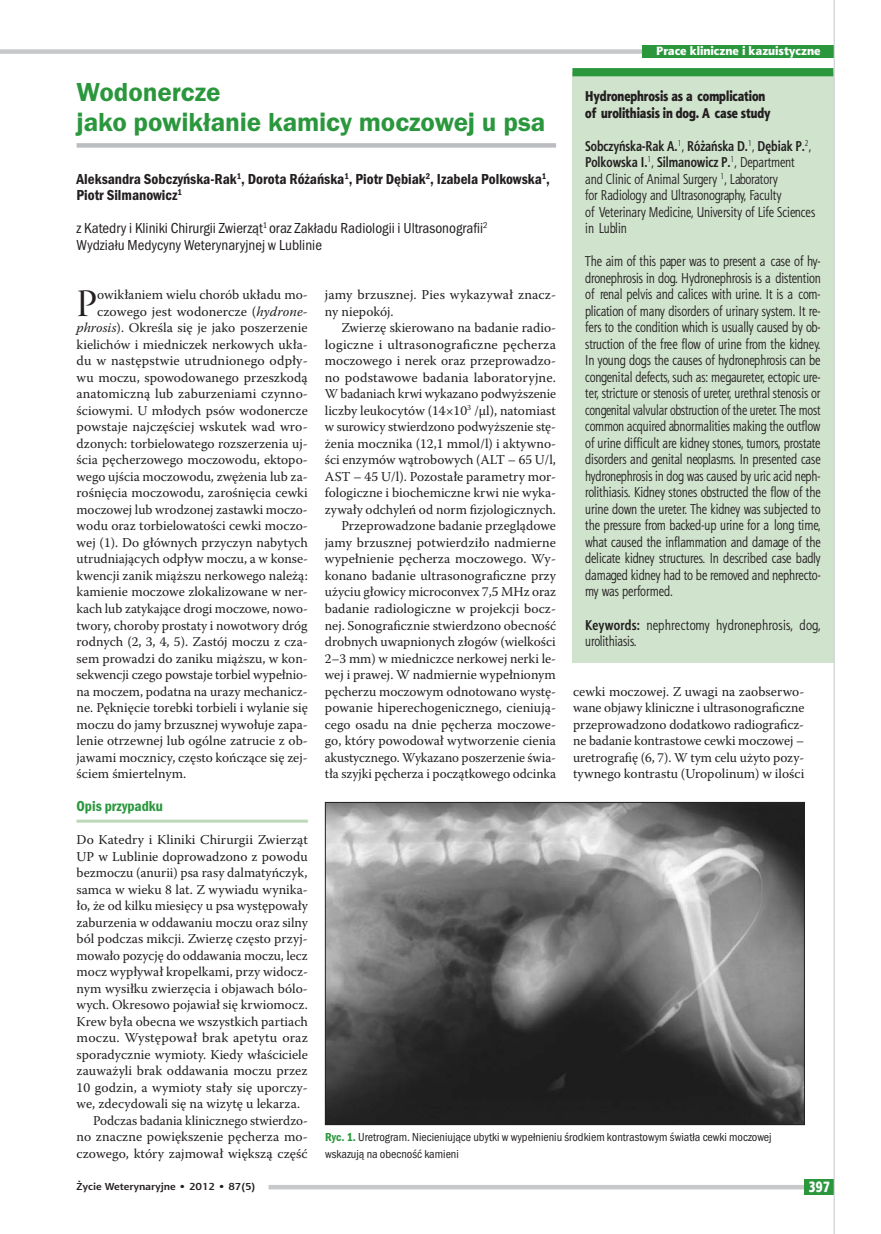
<style>
.page{position:relative;width:881px;height:1234px;background:#fff}
.page>*{position:absolute;margin:0;border:0;box-sizing:border-box;transform-origin:0 0}
.t1{font:38.55px "Warnock Pro Disp";color:#231f20}
.t2{font:600 27px/30px "Franklin Gothic Itc TEE Dm";letter-spacing:-.005em;color:#2a973d}
.t3{font:15px/16.5px "Franklin Got Itc TOT Boo Con";color:#231f20}
.t4{font:15px/16.5px "Franklin Got Itc TOT Dem Con";color:#231f20}
.t5{font:15px "Franklin Got Itc TOT Dem Con";color:#2a973d}
.t6{font:15px "Aerton Cnd EFN Black";color:#fff}
.t7{font:14.25px/16.5px "Aerton Cnd EFN";color:#231f20}
.t8{font:14.25px/16.5px "Aerton Cnd EFN Black";color:#231f20}
.t9{font:13.5px/16.5px "Warnock Pro";color:#231f20}
.t10{font:12px/16.5px "Franklin Got Itc TOT Boo Con";color:#231f20}
.t11{font:12px "Aerton EFN Black";color:#fff}
.t12{font:700 10.2px "Aerton EFN";color:#231f20;scale:1.11 1}
.s1{font-weight:700}
.s2{font-style:italic}
.s3{font-family:"Franklin Got Itc TOT Dem Con";color:#2a973d}
</style>
<div class="page">
<hr style="left:76px;top:819px;width:232px;height:3px;background:#bdd8b7">
<div style="left:77px;top:143px;width:479px;height:5px;background:#bcbdc0"></div>
<div style="left:572px;top:72px;width:261px;height:590px;background:#d0e3cd"></div>
<div style="left:572px;top:68px;width:261px;height:8px;background:#2a973d"></div>
<img style="left:327px;top:804px;width:475px;height:318px">
<div style="left:325px;top:802px;width:479px;height:322px;border:1px solid #231f20"></div>
<div style="left:0;top:49px;width:833px;height:5px;background:#c7c8ca"></div>
<div style="left:642px;top:45px;width:191px;height:13px;background:#2a973d"></div>
<div style="left:268px;top:1184px;width:565px;height:5px;background:#c7c8ca"></div>
<div style="left:804px;top:1178px;width:29px;height:15px;background:#2a973d"></div>
<hr style="left:833px;top:0;width:1px;height:1233px;background:#c7c8ca">
<p class="t11" style="left:656px;top:43px;width:166px">Prace kliniczne i kazuistyczne</p>
<h2 class="t2" style="left:77px;top:77px;width:470px">Wodonercze<br>jako powikłanie kamicy moczowej u psa</h2>
<p class="t4" style="left:77px;top:170px;width:475px">Aleksandra Sobczyńska-Rak<sup>1</sup>, Dorota Różańska<sup>1</sup>, Piotr Dębiak<sup>2</sup>, Izabela Polkowska<sup>1</sup>,<br>Piotr Silmanowicz<sup>1</sup></p>
<p class="t3" style="left:77px;top:220px;width:412px">z Katedry i Kliniki Chirurgii Zwierząt<sup>1</sup> oraz Zakładu Radiologii i Ultrasonografii<sup>2<br></sup>Wydziału Medycyny Weterynaryjnej w Lublinie</p>
<p class="t8" style="left:585px;top:88px;width:187px">Hydronephrosis as a complication of urolithiasis in dog. A case study</p>
<p class="t7" style="left:585px;top:137px;width:231px"><span class="s1">Sobczyńska-Rak A.</span><sup>1</sup>, <span class="s1">Różańska D.</span><sup>1</sup>, <span class="s1">Dębiak P.</span><sup>2</sup>, <span class="s1">Polkowska I.</span><sup>1</sup>, <span class="s1">Silmanowicz P.</span><sup>1</sup>, Department and Clinic of Animal Surgery <sup>1</sup>, Laboratory<br>for Radiology and Ultrasonography, Faculty<br>of Veterinary Medicine, University of Life Sciences in Lublin</p>
<p class="t7" style="left:585px;top:253px;width:237px;text-align:justify">The aim of this paper was to present a case of hy&shy;dronephrosis in dog. Hydronephrosis is a distention of renal pelvis and calices with urine. It is a com&shy;plication of many disorders of urinary system. It re&shy;fers to the condition which is usually caused by ob&shy;struction of the free flow of urine from the kidney.<br>In young dogs the causes of hydronephrosis can be congenital defects, such as: megaureter, ectopic ure&shy;ter, stricture or stenosis of ureter, urethral stenosis or congenital valvular obstruction of the ureter. The most common acquired abnormalities making the outflow of urine difficult are kidney stones, tumors, prostate disorders and genital neoplasms. In presented case hydronephrosis in dog was caused by uric acid neph&shy;rolithiasis. Kidney stones obstructed the flow of the urine down the ureter. The kidney was subjected to the pressure from backed-up urine for a long time, what caused the inflammation and damage of the delicate kidney structures. In described case badly damaged kidney had to be removed and nephrecto&shy;my was performed.</p>
<p class="t7" style="left:585px;top:616px;width:237px"><span class="s1">Keywords:</span> nephrectomy hydronephrosis, dog, urolithiasis.</p>
<h1 class="t1" style="left:76px;top:282px;width:22px">P</h1>
<p class="t9" style="left:97px;top:286px;width:212px">owikłaniem wielu chorób układu mo-</p>
<p class="t9" style="left:325px;top:286px;width:233px">jamy brzusznej. Pies wykazywał znacz&shy;ny niepokój.</p>
<p class="t9" style="left:325px;top:319px;width:233px;text-align:right">Zwierzę skierowano na badanie radio&shy;logiczne i ultrasonograficzne pęcherza moczowego i nerek oraz przeprowadzo&shy;no podstawowe badania laboratoryjne.<br>W badaniach krwi wykazano podwyższenie liczby leukocytów (14×10<sup>3</sup> /μl), natomiast w surowicy stwierdzono podwyższenie stę&shy;żenia mocznika (12,1 mmol/l) i aktywno&shy;ści enzymów wątrobowych (ALT – 65 U/l, AST – 45 U/l). Pozostałe parametry mor&shy;fologiczne i biochemiczne krwi nie wyka&shy;zywały odchyleń od norm fizjologicznych.<br>Przeprowadzone badanie przeglądowe jamy brzusznej potwierdziło nadmierne wypełnienie pęcherza moczowego. Wy&shy;konano badanie ultrasonograficzne przy użyciu głowicy microconvex 7,5 MHz oraz badanie radiologiczne w projekcji bocz&shy;nej. Sonograficznie stwierdzono obecność drobnych uwapnionych złogów (wielkości 2–3 mm) w miedniczce nerkowej nerki le&shy;wej i prawej. W nadmiernie wypełnionym pęcherzu moczowym odnotowano wystę&shy;powanie hiperechogenicznego, cieniują&shy;cego osadu na dnie pęcherza moczowe&shy;go, który powodował wytworzenie cienia akustycznego. Wykazano poszerzenie świa&shy;tła szyjki pęcherza i początkowego odcinka</p>
<p class="t9" style="left:97px;top:303px;width:212px">czowego jest wodonercze (<span class="s2">hydrone-</span></p>
<p class="t9" style="left:76px;top:319px;width:232px"><span class="s2">phrosis</span>). Określa się je jako poszerzenie</p>
<p class="t9" style="left:76px;top:336px;width:233px">kielichów i miedniczek nerkowych ukła-</p>
<p class="t9" style="left:76px;top:352px;width:233px">du w następstwie utrudnionego odpły-</p>
<p class="t9" style="left:76px;top:369px;width:232px">wu moczu, spowodowanego przeszkodą</p>
<p class="t9" style="left:76px;top:385px;width:233px">anatomiczną lub zaburzeniami czynno-</p>
<p class="t9" style="left:76px;top:402px;width:233px">ściowymi. U młodych psów wodonercze</p>
<p class="t9" style="left:76px;top:418px;width:233px">powstaje najczęściej wskutek wad wro-</p>
<p class="t9" style="left:76px;top:435px;width:233px">dzonych: torbielowatego rozszerzenia uj-</p>
<p class="t9" style="left:76px;top:451px;width:233px">ścia pęcherzowego moczowodu, ektopo-</p>
<p class="t9" style="left:76px;top:468px;width:232px">wego ujścia moczowodu, zwężenia lub za-</p>
<p class="t9" style="left:76px;top:484px;width:233px">rośnięcia moczowodu, zarośnięcia cewki</p>
<p class="t9" style="left:76px;top:501px;width:233px">moczowej lub wrodzonej zastawki moczo-</p>
<p class="t9" style="left:76px;top:517px;width:233px">wodu oraz torbielowatości cewki moczo-</p>
<p class="t9" style="left:76px;top:534px;width:233px">wej (1). Do głównych przyczyn nabytych</p>
<p class="t9" style="left:76px;top:550px;width:233px">utrudniających odpływ moczu, a w konse-</p>
<p class="t9" style="left:76px;top:567px;width:232px">kwencji zanik miąższu nerkowego należą:</p>
<p class="t9" style="left:76px;top:583px;width:233px">kamienie moczowe zlokalizowane w ner-</p>
<p class="t9" style="left:76px;top:600px;width:233px">kach lub zatykające drogi moczowe, nowo-</p>
<p class="t9" style="left:76px;top:616px;width:232px">twory, choroby prostaty i nowotwory dróg</p>
<p class="t9" style="left:76px;top:633px;width:233px">rodnych (2, 3, 4, 5). Zastój moczu z cza-</p>
<p class="t9" style="left:76px;top:649px;width:233px">sem prowadzi do zaniku miąższu, w kon-</p>
<p class="t9" style="left:76px;top:666px;width:233px">sekwencji czego powstaje torbiel wypełnio-</p>
<p class="t9" style="left:76px;top:682px;width:232px">na moczem, podatna na urazy mechanicz-</p>
<p class="t9" style="left:76px;top:699px;width:233px">ne. Pęknięcie torebki torbieli i wylanie się</p>
<p class="t9" style="left:76px;top:715px;width:233px">moczu do jamy brzusznej wywołuje zapa-</p>
<p class="t9" style="left:76px;top:732px;width:233px">lenie otrzewnej lub ogólne zatrucie z ob-</p>
<p class="t9" style="left:76px;top:748px;width:233px">jawami mocznicy, często kończące się zej-</p>
<p class="t9" style="left:76px;top:765px;width:111px">ściem śmiertelnym.</p>
<p class="t5" style="left:76px;top:797px;width:88px">Opis przypadku</p>
<p class="t9" style="left:76px;top:831px;width:233px">Do Katedry i Kliniki Chirurgii Zwierząt</p>
<p class="t9" style="left:76px;top:847px;width:233px">UP w Lublinie doprowadzono z powodu</p>
<p class="t9" style="left:76px;top:864px;width:232px">bezmoczu (anurii) psa rasy dalmatyńczyk,</p>
<p class="t9" style="left:76px;top:880px;width:232px">samca w wieku 8 lat. Z wywiadu wynika-</p>
<p class="t9" style="left:76px;top:897px;width:233px">ło, że od kilku miesięcy u psa występowały</p>
<p class="t9" style="left:76px;top:913px;width:233px">zaburzenia w oddawaniu moczu oraz silny</p>
<p class="t9" style="left:76px;top:930px;width:232px">ból podczas mikcji. Zwierzę często przyj-</p>
<p class="t9" style="left:76px;top:946px;width:232px">mowało pozycję do oddawania moczu, lecz</p>
<p class="t9" style="left:76px;top:963px;width:233px">mocz wypływał kropelkami, przy widocz-</p>
<p class="t9" style="left:76px;top:979px;width:233px">nym wysiłku zwierzęcia i objawach bólo-</p>
<p class="t9" style="left:76px;top:996px;width:233px">wych. Okresowo pojawiał się krwiomocz.</p>
<p class="t9" style="left:76px;top:1012px;width:233px">Krew była obecna we wszystkich partiach</p>
<p class="t9" style="left:76px;top:1029px;width:233px">moczu. Występował brak apetytu oraz</p>
<p class="t9" style="left:76px;top:1045px;width:233px">sporadycznie wymioty. Kiedy właściciele</p>
<p class="t9" style="left:76px;top:1062px;width:232px">zauważyli brak oddawania moczu przez</p>
<p class="t9" style="left:76px;top:1078px;width:233px">10 godzin, a wymioty stały się uporczy-</p>
<p class="t9" style="left:76px;top:1095px;width:225px">we, zdecydowali się na wizytę u lekarza.</p>
<p class="t9" style="left:93px;top:1111px;width:216px">Podczas badania klinicznego stwierdzo-</p>
<p class="t9" style="left:76px;top:1128px;width:232px">no znaczne powiększenie pęcherza mo-</p>
<p class="t9" style="left:76px;top:1144px;width:232px">czowego, który zajmował większą część</p>
<p class="t9" style="left:573px;top:682px;width:233px;text-align:justify">cewki moczowej. Z uwagi na zaobserwo&shy;wane objawy kliniczne i ultrasonograficzne przeprowadzono dodatkowo radiograficz&shy;ne badanie kontrastowe cewki moczowej – uretrografię (6, 7). W tym celu użyto pozy&shy;tywnego kontrastu (Uropolinum) w ilości</p>
<p class="t10" style="left:325px;top:1128px;width:448px"><span class="s3">Ryc. 1.</span> Uretrogram. Niecieniujące ubytki w wypełnieniu środkiem kontrastowym światła cewki moczowej wskazują na obecność kamieni</p>
<p class="t12" style="left:77px;top:1180px;width:162px">Życie Weterynaryjne • 2012 • 87(5)</p>
<p class="t6" style="left:808px;top:1177px;width:23px">397</p>
</div>
